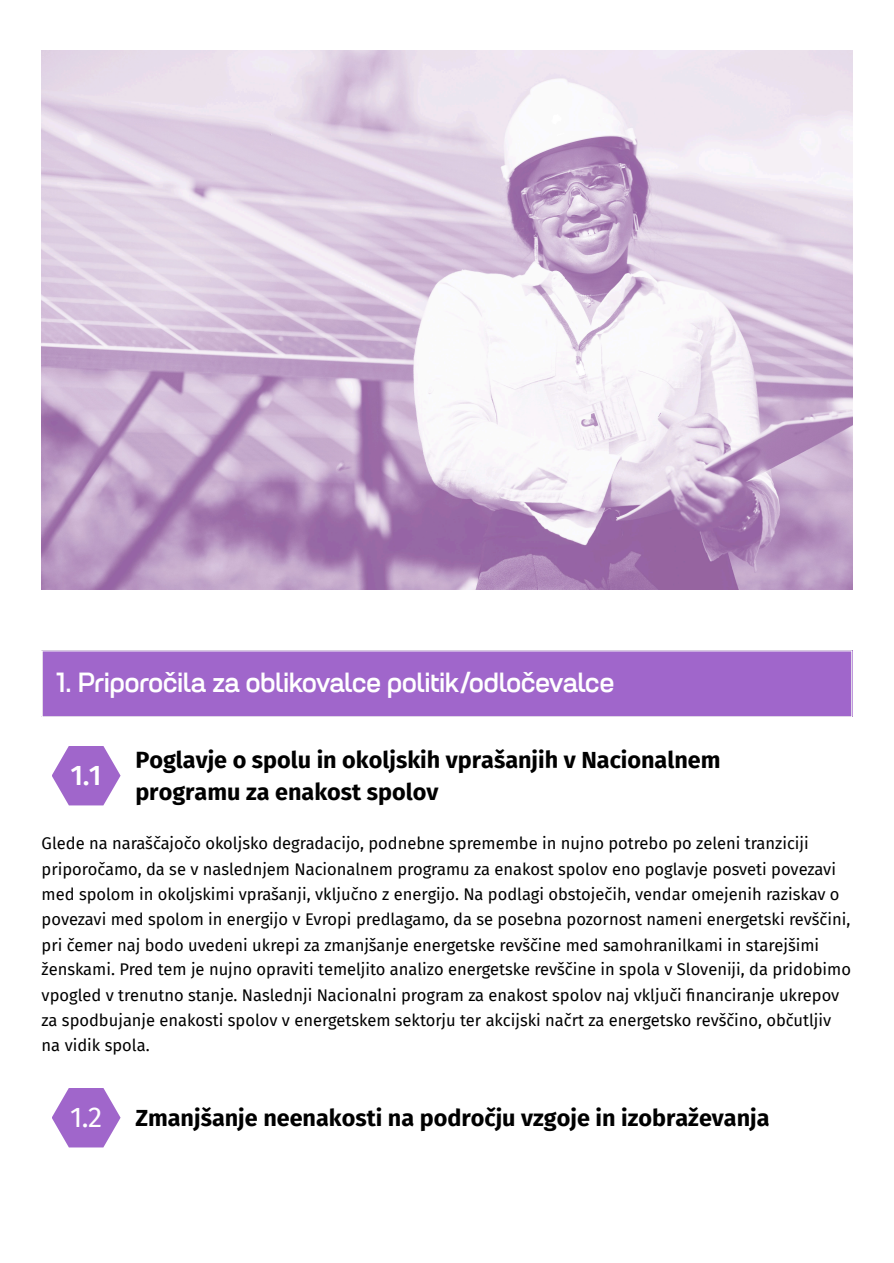
<style>
.page{position:relative;width:894px;height:1263px;background:#fff}
.page>*{position:absolute;margin:0;border:0;box-sizing:border-box;transform-origin:0 0}
.t1{font:500 28.35px "Fira Sans";color:#fff}
.t2{font:28.35px "Fira Sans";color:#fff}
.t3{font:600 27px "Petrov Sans";color:#fff}
.t4{font:700 23.4px/32.2px "Fira Sans";color:#000}
.t5{font:16.5px/25.2px "Fira Sans";color:#000}
</style>
<div class="page">
<img style="left:42px;top:51px;width:810px;height:539px">
<div style="left:42px;top:651px;width:809px;height:66px;background:#a066cb"></div>
<hr style="left:42px;top:651px;width:1px;height:65px;background:#fff">
<hr style="left:850px;top:651px;width:2px;height:65px;background:#fff">
<hr style="left:42px;top:716px;width:810px;height:1px;background:#fff">
<svg style="left:52px;top:746px;width:68px;height:59px"></svg>
<svg style="left:52px;top:1088px;width:68px;height:59px"></svg>
<p class="t3" style="left:56px;top:666px;width:559px">1. Priporočila za oblikovalce politik/odločevalce</p>
<p class="t1" style="left:70px;top:758px;width:33px">1.1</p>
<p class="t4" style="left:135px;top:744px;width:586px">Poglavje o spolu in okoljskih vprašanjih v Nacionalnem programu za enakost spolov</p>
<p class="t5" style="left:42px;top:831px;width:810px">Glede na naraščajočo okoljsko degradacijo, podnebne spremembe in nujno potrebo po zeleni tranziciji priporočamo, da se v naslednjem Nacionalnem programu za enakost spolov eno poglavje posveti povezavi med spolom in okoljskimi vprašanji, vključno z energijo. Na podlagi obstoječih, vendar omejenih raziskav o povezavi med spolom in energijo v Evropi predlagamo, da se posebna pozornost nameni energetski revščini, pri čemer naj bodo uvedeni ukrepi za zmanjšanje energetske revščine med samohranilkami in starejšimi ženskami. Pred tem je nujno opraviti temeljito analizo energetske revščine in spola v Sloveniji, da pridobimo vpogled v trenutno stanje. Naslednji Nacionalni program za enakost spolov naj vključi fi nanciranje ukrepov za spodbujanje enakosti spolov v energetskem sektorju ter akcijski načrt za energetsko revščino, občutljiv na vidik spola.</p>
<p class="t2" style="left:70px;top:1100px;width:33px">1.2</p>
<p class="t4" style="left:135px;top:1102px;width:635px">Zmanjšanje neenakosti na področju vzgoje in izobraževanja</p>
</div>
